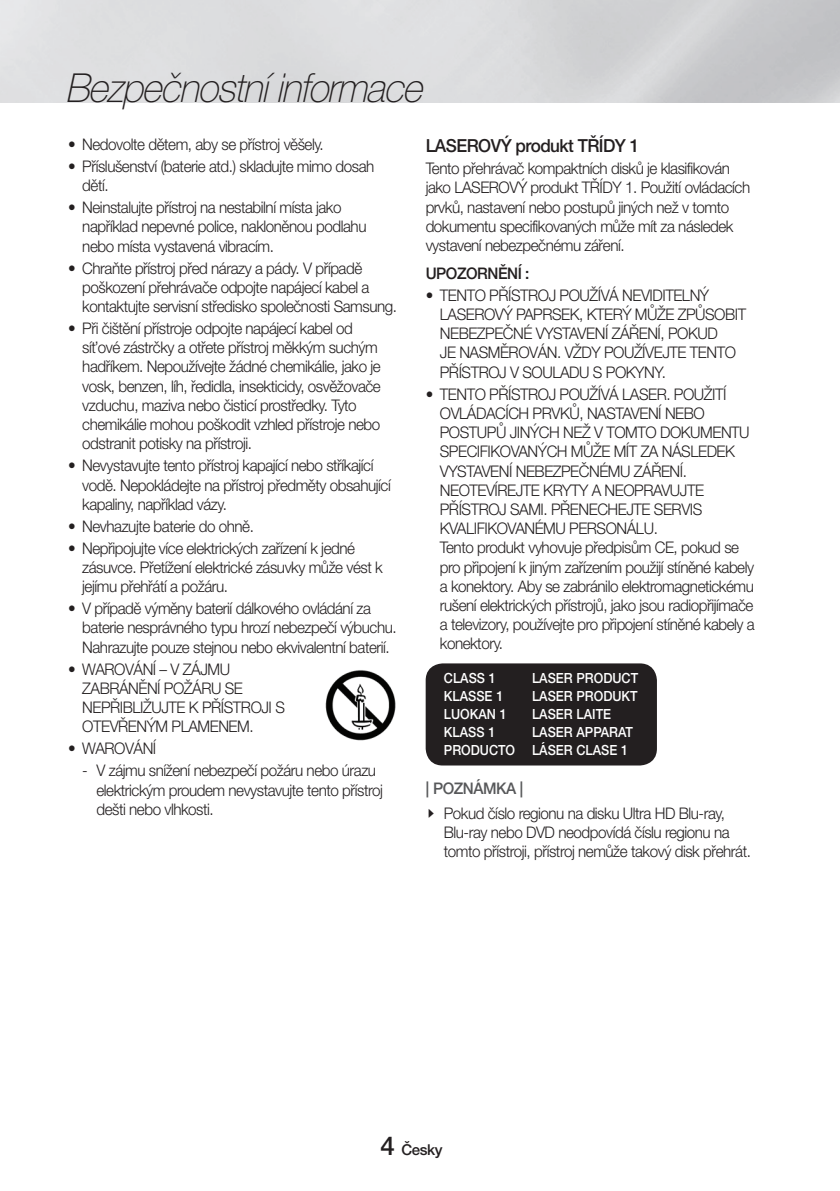
<style>
.page{position:relative;width:840px;height:1191px;background:#fff}
.page>*{position:absolute;margin:0;border:0;box-sizing:border-box;transform-origin:0 0}
.t1{font:italic 100 40px "Helvetica Neue cp";color:#231f20;scale:.95 1}
.Body_basic__2012{font:500 18px "Helvetica Neue cp";letter-spacing:-.03em;color:#231f20;scale:.95 1}
.Body_basic__2012-2{font:300 16px/19.2px "Helvetica Neue cp";letter-spacing:-.03em;color:#231f20;scale:.95 1}
.Body_basic__2012-3{font:500 16px "Helvetica Neue cp";letter-spacing:-.03em;color:#231f20;scale:.95 1}
.t2{font:500 16px "Helvetica Neue cp";letter-spacing:-.03em;color:#57585a;scale:.95 1}
.t3{font:500 15px "Helvetica Neue cp";letter-spacing:-.03em;color:#231f20}
.t4{font:500 14px/18px "Helvetica Neue cp";color:#fff;scale:.9 1}
.s1{font-family:"CP Icon 1";font-weight:400}
.s2{font-size:26px}
</style>
<div class="page">
<div style="left:425px;top:663px;width:231px;height:102px;background:#231f20;border-radius:17px"></div>
<img style="left:325px;top:670px;width:71px;height:71px">
<h1 class="t1" style="left:65px;top:65px;width:394px">Bezpečnostníinformace</h1>
<p class="Body_basic__2012-2" style="left:68px;top:135px;width:270px">• Nedovolte dětem, aby se přístroj věšely.</p>
<p class="Body_basic__2012-2" style="left:82px;top:157px;width:309px;text-indent:-14px">• Příslušenství (baterie atd.) skladujte mimo dosah dětí.</p>
<p class="Body_basic__2012-2" style="left:82px;top:198px;width:300px;text-indent:-14px">• Neinstalujte přístroj na nestabilní místa jako například nepevné police, nakloněnou podlahu nebo místa vystavená vibracím.</p>
<p class="Body_basic__2012-2" style="left:82px;top:258px;width:332px;text-indent:-14px">• Chraňte přístroj před nárazy a pády. V případě poškození přehrávače odpojte napájecí kabel a kontaktujte servisní středisko společnosti Samsung.</p>
<p class="Body_basic__2012-2" style="left:82px;top:319px;width:315px;text-indent:-14px">• Při čištění přístroje odpojte napájecí kabel od síťové zástrčky a otřete přístroj měkkým suchým hadříkem. Nepoužívejte žádné chemikálie, jako je vosk, benzen, líh, ředidla, insekticidy, osvěžovače vzduchu, maziva nebo čisticí prostředky. Tyto chemikálie mohou poškodit vzhled přístroje nebo odstranit potisky na přístroji.</p>
<p class="Body_basic__2012-2" style="left:82px;top:456px;width:326px;text-indent:-14px">• Nevystavujte tento přístroj kapající nebo stříkající vodě. Nepokládejte na přístroj předměty obsahující kapaliny, například vázy.</p>
<p class="Body_basic__2012-2" style="left:68px;top:516px;width:197px">• Nevhazujte baterie do ohně.</p>
<p class="Body_basic__2012-2" style="left:82px;top:538px;width:318px;text-indent:-14px">• Nepřipojujte více elektrických zařízení k jedné zásuvce. Přetížení elektrické zásuvky může vést k jejímu přehřátí a požáru.</p>
<p class="Body_basic__2012-2" style="left:82px;top:599px;width:332px;text-indent:-14px">• V případě výměny baterií dálkového ovládání za baterie nesprávného typu hrozí nebezpečí výbuchu.<br>Nahrazujte pouze stejnou nebo ekvivalentní baterií.</p>
<p class="Body_basic__2012-2" style="left:82px;top:659px;width:215px;text-indent:-14px">• WAROVÁNÍ – V ZÁJMU<br>ZABRÁNĚNÍ POŽÁRU SE<br>NEPŘIBLIŽUJTE K PŘÍSTROJI S<br>OTEVŘENÝM PLAMENEM.</p>
<p class="Body_basic__2012-2" style="left:68px;top:739px;width:94px">• WAROVÁNÍ</p>
<p class="Body_basic__2012-2" style="left:96px;top:761px;width:303px;text-indent:-14px">- V zájmu snížení nebezpečí požáru nebo úrazu elektrickým proudem nevystavujte tento přístroj dešti nebo vlhkosti.</p>
<p class="Body_basic__2012" style="left:425px;top:135px;width:226px">LASEROVÝ produkt TŘÍDY 1</p>
<p class="Body_basic__2012-2" style="left:425px;top:159px;width:343px">Tento přehrávač kompaktních disků je klasifikován jako LASEROVÝ produkt TŘÍDY 1. Použití ovládacích prvků, nastavení nebo postupů jiných než v tomto dokumentu specifikovaných může mít za následek vystavení nebezpečnému záření.</p>
<p class="Body_basic__2012-3" style="left:425px;top:264px;width:111px">UPOZORNĚNÍ :</p>
<p class="Body_basic__2012-2" style="left:439px;top:286px;width:324px;text-indent:-14px">• TENTO PŘÍSTROJ POUŽÍVÁ NEVIDITELNÝ LASEROVÝ PAPRSEK, KTERÝ MŮŽE ZPŮSOBIT NEBEZPEČNÉ VYSTAVENÍ ZÁŘENÍ, POKUD<br>JE NASMĚROVÁN. VŽDY POUŽÍVEJTE TENTO PŘÍSTROJ V SOULADU S POKYNY.</p>
<p class="Body_basic__2012-2" style="left:439px;top:384px;width:333px;text-indent:-14px">• TENTO PŘÍSTROJ POUŽÍVÁ LASER. POUŽITÍ OVLÁDACÍCH PRVKŮ, NASTAVENÍ NEBO POSTUPŮ JINÝCH NEŽ V TOMTO DOKUMENTU SPECIFIKOVANÝCH MŮŽE MÍT ZA NÁSLEDEK VYSTAVENÍ NEBEZPEČNÉMU ZÁŘENÍ.<br>NEOTEVÍREJTE KRYTY A NEOPRAVUJTE PŘÍSTROJ SAMI. PŘENECHEJTE SERVIS KVALIFIKOVANÉMU PERSONÁLU.<br>Tento produkt vyhovuje předpisům CE, pokud se pro připojení k jiným zařízením použijí stíněné kabely a konektory. Aby se zabránilo elektromagnetickému rušení elektrických přístrojů, jako jsou radiopřijímače a televizory, používejte pro připojení stíněné kabely a konektory.</p>
<p class="t4" style="left:443px;top:669px;width:59px">CLASS 1</p>
<p class="t4" style="left:531px;top:669px;width:119px">LASER PRODUCT</p>
<p class="t4" style="left:443px;top:687px;width:67px">KLASSE 1</p>
<p class="t4" style="left:531px;top:687px;width:119px">LASER PRODUKT</p>
<p class="t4" style="left:443px;top:705px;width:71px">LUOKAN 1</p>
<p class="t4" style="left:531px;top:705px;width:89px">LASER LAITE</p>
<p class="t4" style="left:443px;top:723px;width:59px">KLASS 1</p>
<p class="t4" style="left:443px;top:723px;width:211px;text-indent:88px">LASER APPARAT<br>PRODUCTO LÁSER CLASE 1</p>
<p class="t2" style="left:425px;top:779px;width:104px">| POZNÁMKA |</p>
<p class="Body_basic__2012-2" style="left:443px;top:803px;width:324px;text-indent:-17px"><span class="s1">\</span> Pokud číslo regionu na disku Ultra HD Blu-ray,<br>Blu-ray nebo DVD neodpovídá číslu regionu na tomto přístroji, přístroj nemůže takový disk přehrát.</p>
<p class="t3" style="left:380px;top:1140px;width:64px"><span class="s2">4</span> Česky</p>
</div>
